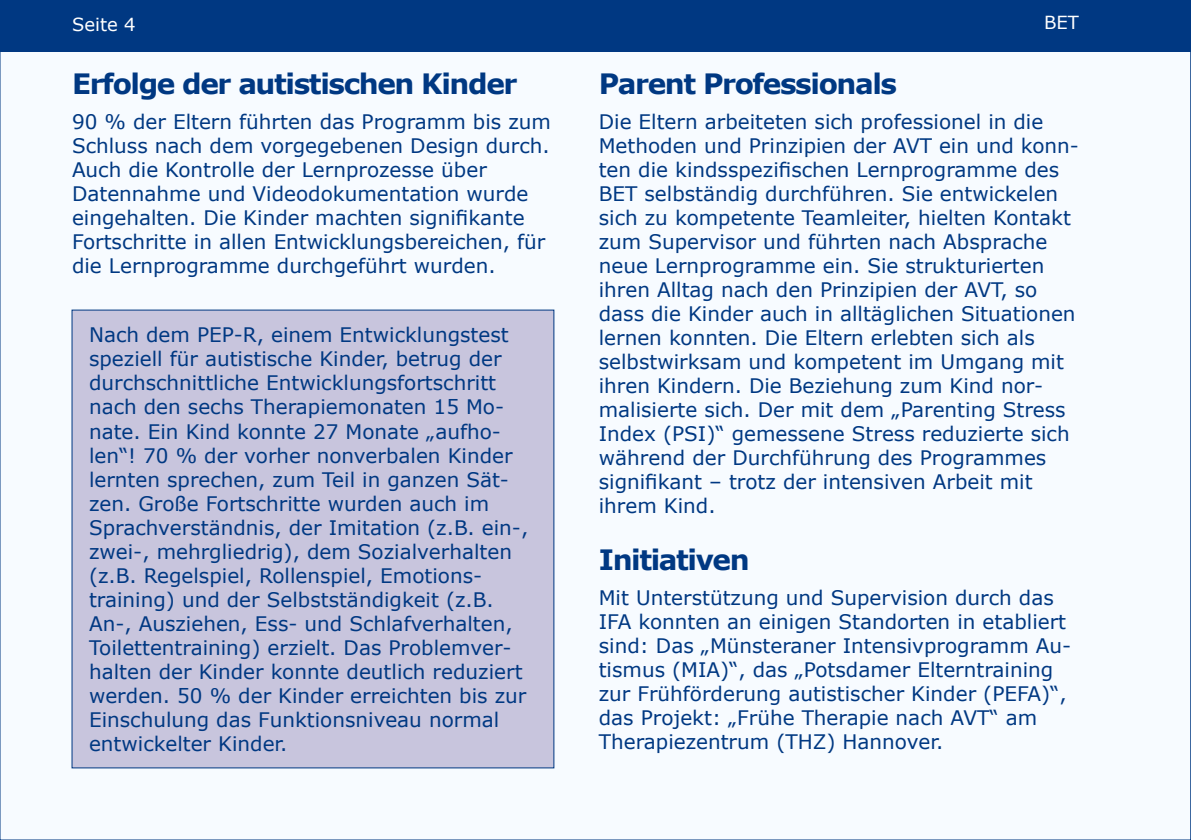
<style>
.page{position:relative;width:1191px;height:840px;background:#fff}
.page>*{position:absolute;margin:0;border:0;box-sizing:border-box;transform-origin:0 0}
.t1{font:700 28px "Verdana";letter-spacing:-.05em;color:#003882}
.t2{font:20px/24px "Verdana";color:#003882}
.t3{font:18px "Verdana";color:#fff}
</style>
<div class="page">
<div style="left:0;top:0;width:1191px;height:51px;background:#003882"></div>
<svg style="left:1190px;top:51px;width:1px;height:788px"></svg>
<div style="left:72px;top:310px;width:482px;height:457px;background:#c8c5dd"></div>
<p class="t3" style="left:72px;top:12px;width:65px">Seite 4</p>
<h1 class="t1" style="left:72px;top:63px;width:447px">Erfolge der autistischen Kinder</h1>
<p class="t2" style="left:72px;top:109px;width:480px">90 % der Eltern führten das Programm bis zum Schluss nach dem vorgegebenen Design durch.<br>Auch die Kontrolle der Lernprozesse über Datennahme und Videodokumentation wurde eingehalten. Die Kinder machten signifikante Fortschritte in allen Entwicklungsbereichen, für die Lernprogramme durchgeführt wurden.</p>
<p class="t2" style="left:89px;top:323px;width:441px">Nach dem PEP-R, einem Entwicklungstest speziell für autistische Kinder, betrug der durchschnittliche Entwicklungsfortschritt nach den sechs Therapiemonaten 15 Mo&shy;nate. Ein Kind konnte 27 Monate „aufho&shy;len“! 70 % der vorher nonverbalen Kinder lernten sprechen, zum Teil in ganzen Sät&shy;zen. Große Fortschritte wurden auch im Sprachverständnis, der Imitation (z.B. ein-, zwei-, mehrgliedrig), dem Sozialverhalten (z.B. Regelspiel, Rollenspiel, Emotions&shy;training) und der Selbstständigkeit (z.B.<br>An-, Ausziehen, Ess- und Schlafverhalten, Toilettentraining) erzielt. Das Problemver&shy;halten der Kinder konnte deutlich reduziert werden. 50 % der Kinder erreichten bis zur Einschulung das Funktionsniveau normal entwickelter Kinder.</p>
<p class="t3" style="left:1044px;top:10px;width:36px">BET</p>
<h1 class="t1" style="left:599px;top:63px;width:300px">Parent Professionals</h1>
<p class="t2" style="left:599px;top:109px;width:481px">Die Eltern arbeiteten sich professionel in die Methoden und Prinzipien der AVT ein und konn&shy;ten die kindsspezifischen Lernprogramme des BET selbständig durchführen. Sie entwickelen sich zu kompetente Teamleiter, hielten Kontakt zum Supervisor und führten nach Absprache neue Lernprogramme ein. Sie strukturierten ihren Alltag nach den Prinzipien der AVT, so dass die Kinder auch in alltäglichen Situationen lernen konnten. Die Eltern erlebten sich als selbstwirksam und kompetent im Umgang mit ihren Kindern. Die Beziehung zum Kind nor&shy;malisierte sich. Der mit dem „Parenting Stress Index (PSI)“ gemessene Stress reduzierte sich während der Durchführung des Programmes signifikant – trotz der intensiven Arbeit mit ihrem Kind.</p>
<h1 class="t1" style="left:599px;top:539px;width:152px">Initiativen</h1>
<p class="t2" style="left:599px;top:585px;width:474px">Mit Unterstützung und Supervision durch das IFA konnten an einigen Standorten in etabliert sind: Das „Münsteraner Intensivprogramm Au&shy;tismus (MIA)“, das „Potsdamer Elterntraining zur Frühförderung autistischer Kinder (PEFA)“, das Projekt: „Frühe Therapie nach AVT“ am Therapiezentrum (THZ) Hannover.</p>
</div>
